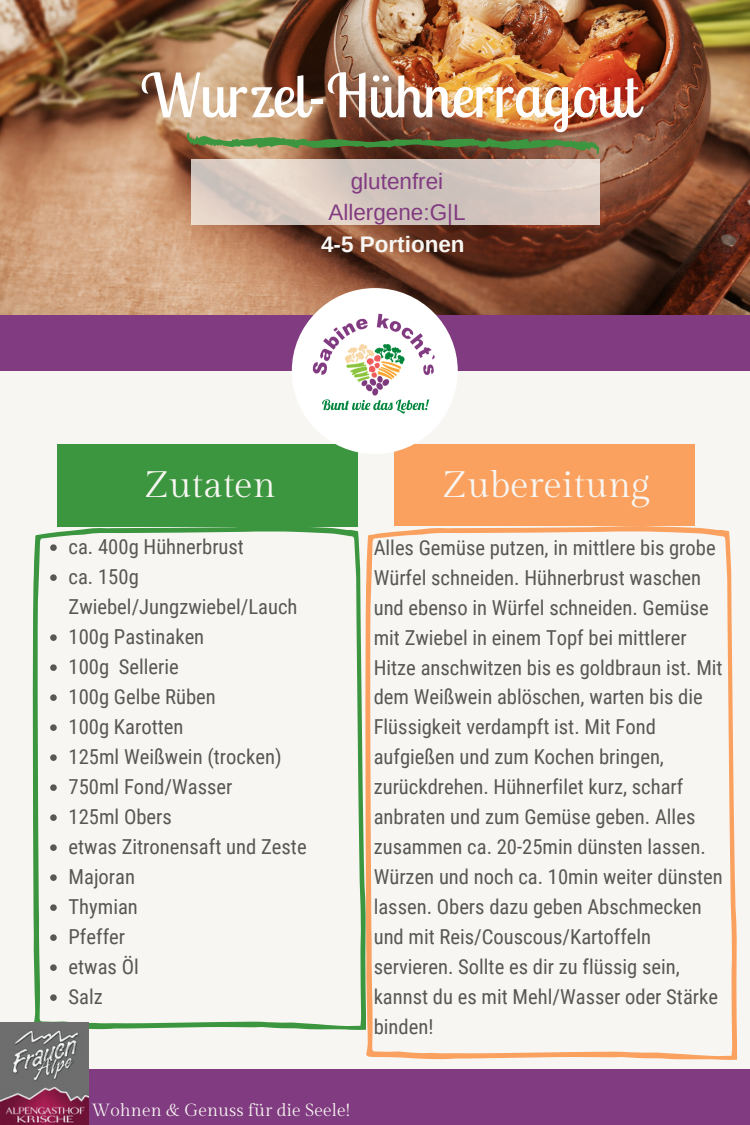
<style>
.page{position:relative;width:750px;height:1125px;background:#f8f6f2}
.page>*{position:absolute;margin:0;border:0;box-sizing:border-box;transform-origin:0 0}
.t1{font:60px "Lobster Two";color:#fff}
.t2{font:36.88px "Gilda Display";color:#f8f6f2}
.t3{font:22.5px "Arimo";color:#813b81}
.t4{font:700 22.5px "Arimo";color:#f8f6f2}
.t5{font:20.62px/30px "Roboto Condensed";color:#575756}
.t6{font:17.62px "Gilda Display";color:#f8f6f2}
</style>
<div class="page">
<img style="left:0;top:0;width:750px;height:316px">
<div style="left:57px;top:445px;width:301px;height:81px;background:#3b963f"></div>
<div style="left:0;top:1069px;width:750px;height:56px;background:#813b81"></div>
<div style="left:394px;top:444px;width:301px;height:82px;background:#faa160"></div>
<div style="left:0;top:316px;width:750px;height:55px;background:#813b81"></div>
<svg style="left:186px;top:132px;width:414px;height:22px;background:#706b40"></svg>
<div style="left:292px;top:288px;width:166px;height:166px;background:#fff;border-radius:50%"></div>
<img style="left:286px;top:309px;width:178px;height:105px">
<svg style="left:32px;top:526px;width:333px;height:504px"></svg>
<svg style="left:50px;top:544px;width:7px;height:7px"></svg>
<svg style="left:50px;top:574px;width:7px;height:7px"></svg>
<svg style="left:50px;top:634px;width:7px;height:7px"></svg>
<svg style="left:50px;top:664px;width:7px;height:7px"></svg>
<svg style="left:50px;top:694px;width:7px;height:7px"></svg>
<svg style="left:50px;top:724px;width:7px;height:7px"></svg>
<svg style="left:50px;top:754px;width:7px;height:7px"></svg>
<svg style="left:50px;top:784px;width:7px;height:7px"></svg>
<svg style="left:50px;top:814px;width:7px;height:7px"></svg>
<svg style="left:50px;top:844px;width:7px;height:7px"></svg>
<svg style="left:50px;top:874px;width:7px;height:7px"></svg>
<svg style="left:50px;top:904px;width:7px;height:7px"></svg>
<svg style="left:50px;top:934px;width:7px;height:7px"></svg>
<svg style="left:50px;top:964px;width:7px;height:7px"></svg>
<svg style="left:50px;top:994px;width:7px;height:7px"></svg>
<img style="left:0;top:1022px;width:88px;height:103px">
<svg style="left:191px;top:159px;width:409px;height:66px;background:#d7c9c1"></svg>
<svg style="left:365px;top:526px;width:372px;height:534px"></svg>
<p class="t1" style="left:141px;top:57px;width:500px">Wurzel-Hühnerragout</p>
<p class="t3" style="left:351px;top:168px;width:94px">glutenfrei</p>
<p class="t3" style="left:328px;top:199px;width:139px">Allergene:G|L</p>
<p class="t4" style="left:321px;top:231px;width:145px">4-5 Portionen</p>
<p class="t2" style="left:144px;top:464px;width:133px">Zutaten</p>
<p class="t2" style="left:442px;top:464px;width:209px">Zubereitung</p>
<p class="t5" style="left:69px;top:532px;width:177px">ca. 400g Hühnerbrust</p>
<p class="t5" style="left:69px;top:562px;width:230px">ca. 150g<br>Zwiebel/Jungzwiebel/Lauch</p>
<p class="t5" style="left:69px;top:622px;width:137px">100g Pastinaken</p>
<p class="t5" style="left:69px;top:652px;width:112px">100g Sellerie</p>
<p class="t5" style="left:69px;top:682px;width:149px">100g Gelbe Rüben</p>
<p class="t5" style="left:69px;top:712px;width:116px">100g Karotten</p>
<p class="t5" style="left:69px;top:742px;width:215px">125ml Weißwein (trocken)</p>
<p class="t5" style="left:69px;top:772px;width:165px">750ml Fond/Wasser</p>
<p class="t5" style="left:69px;top:802px;width:105px">125ml Obers</p>
<p class="t5" style="left:69px;top:832px;width:240px">etwas Zitronensaft und Zeste</p>
<p class="t5" style="left:69px;top:862px;width:68px">Majoran</p>
<p class="t5" style="left:69px;top:892px;width:71px">Thymian</p>
<p class="t5" style="left:69px;top:922px;width:58px">Pfeffer</p>
<p class="t5" style="left:69px;top:952px;width:72px">etwas Öl</p>
<p class="t5" style="left:69px;top:982px;width:36px">Salz</p>
<p class="t5" style="left:374px;top:533px;width:351px">Alles Gemüse putzen, in mittlere bis grobe Würfel schneiden. Hühnerbrust waschen und ebenso in Würfel schneiden. Gemüse mit Zwiebel in einem Topf bei mittlerer Hitze anschwitzen bis es goldbraun ist. Mit dem Weißwein ablöschen, warten bis die Flüssigkeit verdampft ist. Mit Fond aufgießen und zum Kochen bringen, zurückdrehen. Hühnerfilet kurz, scharf anbraten und zum Gemüse geben. Alles zusammen ca. 20-25min dünsten lassen.</p>
<p class="t5" style="left:374px;top:862px;width:351px">Würzen und noch ca. 10min weiter dünsten lassen. Obers dazu geben Abschmecken und mit Reis/Couscous/Kartoffeln servieren. Sollte es dir zu flüssig sein, kannst du es mit Mehl/Wasser oder Stärke binden!</p>
<p class="t6" style="left:91px;top:1101px;width:260px">Wohnen &amp; Genuss für die Seele!</p>
</div>
